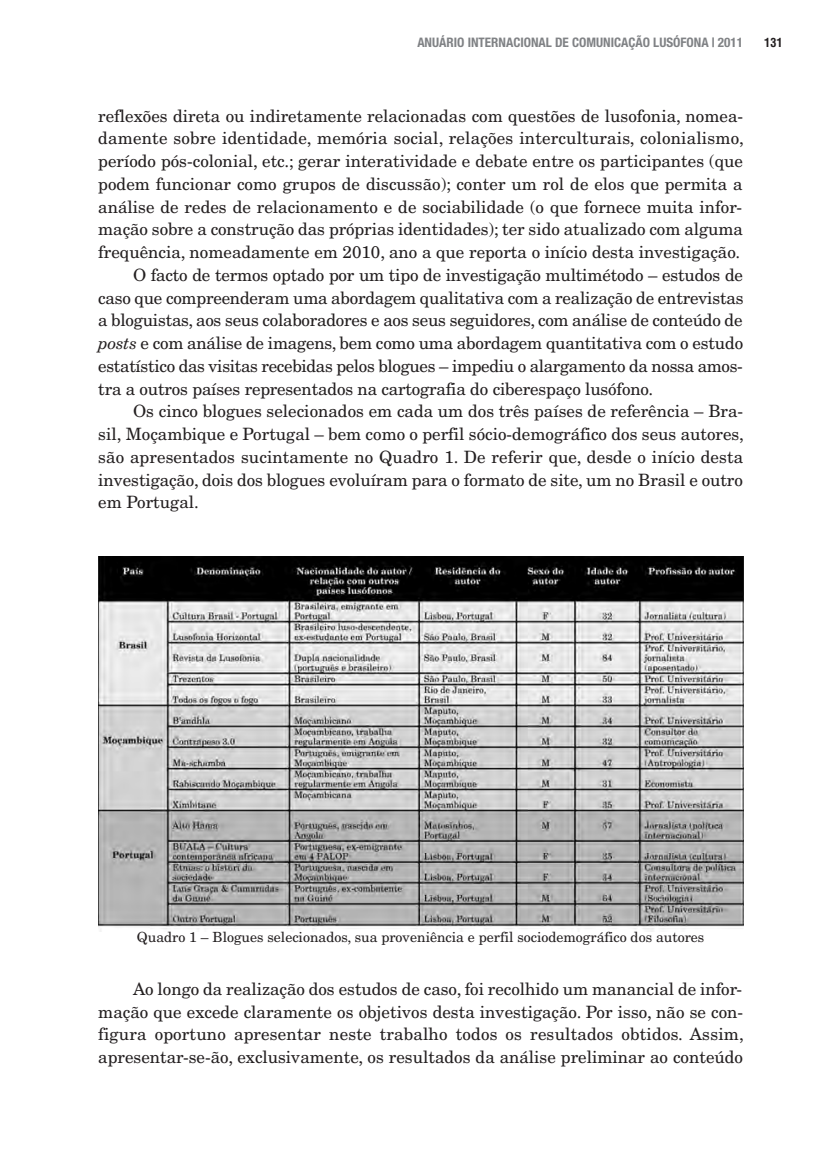
<style>
.page{position:relative;width:819px;height:1167px;background:#fff}
.page>*{position:absolute;margin:0;border:0;box-sizing:border-box;transform-origin:0 0}
.t1{font:16.97px/22.8px "New Century Schlbk";color:#231f20;text-align:justify}
.t2{font:16.97px "New Century Schlbk";letter-spacing:-.02em;color:#231f20}
.t3{font:14px "New Century Schlbk";color:#231f20}
.t4{font:700 condensed 13.12px "Helvetica Neue";color:#808285}
.t5{font:700 condensed 12.25px "Helvetica";color:#231f20}
.s1{font-style:italic}
</style>
<div class="page">
<img style="left:98px;top:556px;width:645px;height:375px">
<p class="t4" style="left:417px;top:32px;width:327px">ANUÁRIO INTERNACIONAL DE COMUNICAÇÃO LUSÓFONA | 2011</p>
<p class="t5" style="left:764px;top:35px;width:20px">131</p>
<p class="t1" style="left:98px;top:106px;width:646px">reflexões direta ou indiretamente relacionadas com questões de lusofonia, nomea-</p>
<p class="t1" style="left:98px;top:129px;width:647px">damente sobre identidade, memória social, relações interculturais, colonialismo,</p>
<p class="t1" style="left:98px;top:151px;width:646px">período pós-colonial, etc.; gerar interatividade e debate entre os participantes (que</p>
<p class="t1" style="left:98px;top:174px;width:646px">podem funcionar como grupos de discussão); conter um rol de elos que permita a</p>
<p class="t1" style="left:98px;top:197px;width:645px">análise de redes de relacionamento e de sociabilidade (o que fornece muita infor-</p>
<p class="t1" style="left:98px;top:220px;width:646px">mação sobre a construção das próprias identidades); ter sido atualizado com alguma</p>
<p class="t1" style="left:98px;top:242px;width:644px">frequência, nomeadamente em 2010, ano a que reporta o início desta investigação.</p>
<p class="t1" style="left:133px;top:265px;width:612px">O facto de termos optado por um tipo de investigação multimétodo – estudos de</p>
<p class="t1" style="left:98px;top:288px;width:647px">caso que compreenderam uma abordagem qualitativa com a realização de entrevistas</p>
<p class="t1" style="left:98px;top:311px;width:646px">a bloguistas, aos seus colaboradores e aos seus seguidores, com análise de conteúdo de</p>
<p class="t1" style="left:98px;top:333px;width:646px"><span class="s1">posts</span> e com análise de imagens, bem como uma abordagem quantitativa com o estudo</p>
<p class="t2" style="left:98px;top:360px;width:646px">estatístico das visitas recebidas pelos blogues – impediu o alargamento da nossa amos-</p>
<p class="t1" style="left:98px;top:379px;width:556px">tra a outros países representados na cartografia do ciberespaço lusófono.</p>
<p class="t1" style="left:133px;top:402px;width:612px">Os cinco blogues selecionados em cada um dos três países de referência – Bra-</p>
<p class="t1" style="left:98px;top:424px;width:647px">sil, Moçambique e Portugal – bem como o perfil sócio-demográfico dos seus autores,</p>
<p class="t1" style="left:98px;top:447px;width:646px">são apresentados sucintamente no Quadro 1. De referir que, desde o início desta</p>
<p class="t1" style="left:98px;top:470px;width:646px">investigação, dois dos blogues evoluíram para o formato de site, um no Brasil e outro</p>
<p class="t1" style="left:98px;top:493px;width:102px">em Portugal.</p>
<p class="t3" style="left:137px;top:932px;width:569px">Quadro 1 – Blogues selecionados, sua proveniência e perfil sociodemográfico dos autores</p>
<p class="t1" style="left:98px;top:979px;width:647px;text-indent:35px">Ao longo da realização dos estudos de caso, foi recolhido um manancial de infor&shy;mação que excede claramente os objetivos desta investigação. Por isso, não se con&shy;figura oportuno apresentar neste trabalho todos os resultados obtidos. Assim, apresentar-se-ão, exclusivamente, os resultados da análise preliminar ao conteúdo</p>
</div>
